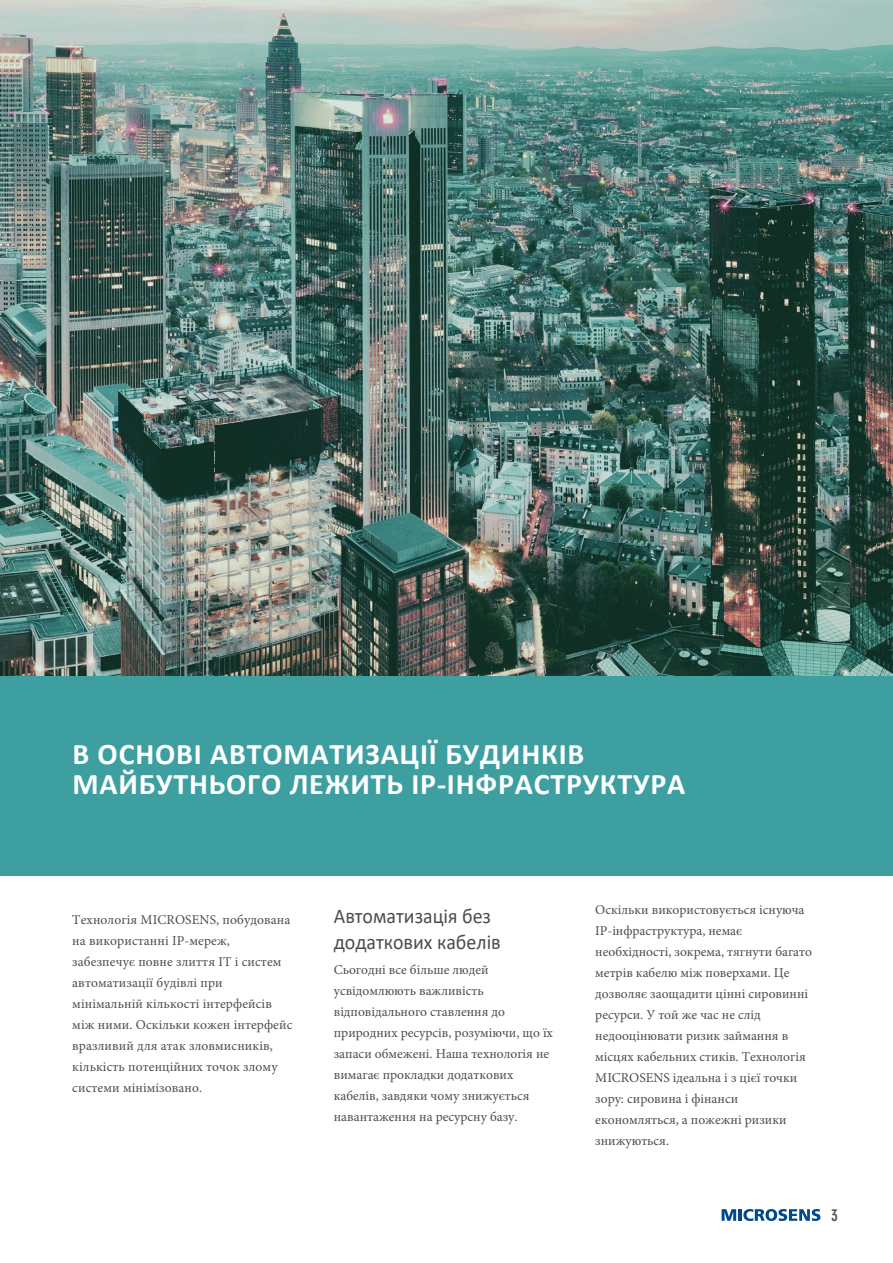
<style>
.page{position:relative;width:893px;height:1263px;background:#fff}
.page>*{position:absolute;margin:0;border:0;box-sizing:border-box;transform-origin:0 0}
.t1{font:700 30px/30px "Calibri";letter-spacing:.025em;color:#fff}
.t2{font:21px/26.2px "Calibri";color:#4d4d4c;scale:.95 1}
.t3{font:700 condensed 16.5px "DIN Neuzeit Grotesk LT Pro";color:#4d4d4c}
.t4{font:13.5px/21px "Minion Pro";color:#4d4d4c}
</style>
<div class="page">
<img style="left:0;top:0;width:893px;height:676px">
<div style="left:0;top:676px;width:893px;height:200px;background:#3e9fa1"></div>
<svg style="left:722px;top:1209px;width:98px;height:12px"></svg>
<h1 class="t1" style="left:72px;top:739px;width:614px">В ОСНОВІ АВТОМАТИЗАЦІЇ БУДИНКІВ<br>МАЙБУТНЬОГО ЛЕЖИТЬ IP-ІНФРАСТРУКТУРА</h1>
<p class="t4" style="left:72px;top:909px;width:222px">Технологія MICROSENS, побудована на використанні IP-мереж, забезпечує повне злиття ІТ і систем автоматизації будівлі при мінімальній кількості інтерфейсів між ними. Оскільки кожен інтерфейс вразливий для атак зловмисників, кількість потенційних точок злому системи мінімізовано.</p>
<h2 class="t2" style="left:334px;top:902px;width:177px">Автоматизація без додаткових кабелів</h2>
<p class="t4" style="left:334px;top:959px;width:221px">Сьогодні все більше людей усвідомлюють важливість відповідального ставлення до природних ресурсів, розуміючи, що їх запаси обмежені. Наша технологія не вимагає прокладки додаткових кабелів, завдяки чому знижується навантаження на ресурсну базу.</p>
<p class="t4" style="left:595px;top:900px;width:218px">Оскільки використовується існуюча<br>IP-інфраструктура, немає необхідності, зокрема, тягнути багато метрів кабелю між поверхами. Це дозволяє заощадити цінні сировинні ресурси. У той же час не слід недооцінювати ризик займання в місцях кабельних стиків. Технологія<br>MICROSENS ідеальна і з цієї точки зору: сировина і фінанси економляться, а пожежні ризики знижуються.</p>
<p class="t3" style="left:831px;top:1205px;width:8px">3</p>
</div>
